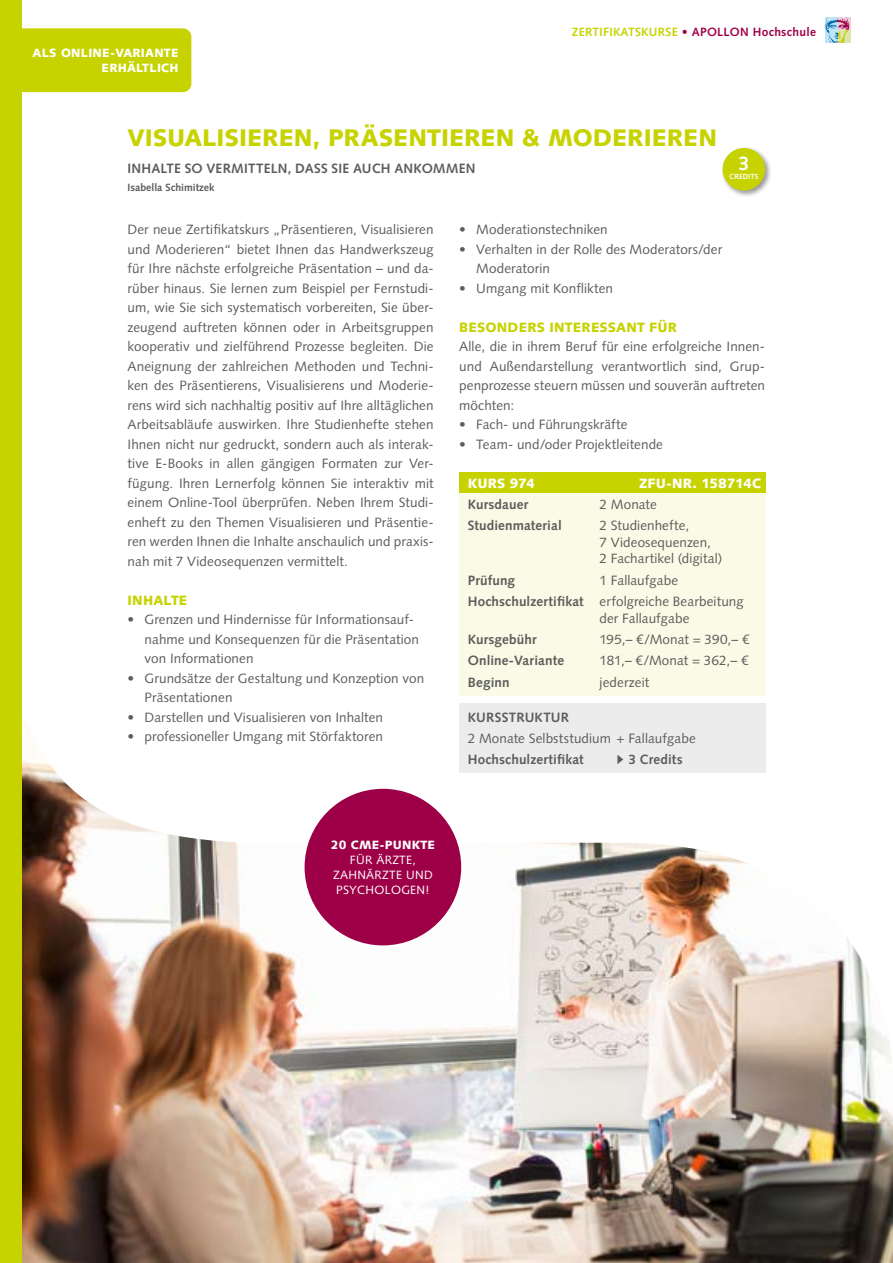
<style>
.page{position:relative;width:893px;height:1263px;background:#fff}
.page>*{position:absolute;margin:0;border:0;box-sizing:border-box;transform-origin:0 0}
.SP2021_ZK_HeadKurs{font:900 24px "Syntax LT Std";color:#c7d300}
.SP2021_CPKreise_Zahl{font:700 19.5px "Syntax LT Std";color:#fff}
.SP2021_ZK_Text_9pt_B{font:13.5px/19.5px "Syntax LT Std";letter-spacing:.005em;color:#5c5c5c}
.SP2021_ZK_Tab_Infos{font:13.5px/16.5px "Syntax LT Std";letter-spacing:.005em;color:#5c5c5c}
.SP2021_ZK_Tab_Infos-2{font:700 13.5px "Syntax LT Std";letter-spacing:.01em;color:#5c5c5c}
.SP2021_ZK_Subline{font:700 13.5px "Syntax LT Std";letter-spacing:.01em;color:#5c5c5c}
.SP2021_ZK_Struktur_T{font:13.5px "Syntax LT Std";letter-spacing:.005em;color:#5c5c5c}
.SP2021_ZK_ZÜ{font:900 13.5px "Syntax LT Std";letter-spacing:.015em;color:#c7d300}
.SP2021_ZK_Struktur_T-2{font:700 13.5px "Syntax LT Std";letter-spacing:.01em;color:#5c5c5c}
.SP2021_ZK_Tab_Head{font:900 13.5px "Syntax LT Std";letter-spacing:.005em;color:#fff}
.SP2021_ZK_Struktur_H{font:700 13.5px "Syntax LT Std";letter-spacing:.015em;color:#5c5c5c}
.t1{font:12px/15px "Syntax LT Std";letter-spacing:.025em;color:#fff;text-align:center}
.t2{font:700 12px "Syntax LT Std";letter-spacing:.025em;color:#9e0047}
.t3{font:900 12px/15px "Syntax LT Std";letter-spacing:.02em;color:#fff;text-align:right}
.SP2021_ZK_KLName{font:700 10.5px "Syntax LT Std";color:#5c5c5c}
.SP2021_CP_Kreise{font:700 7.5px "Syntax LT Std";letter-spacing:.01em;color:#fff}
.s1{color:#c7d300}
.s2{font-weight:400}
.s3{font-weight:700}
.s4{font-family:"Arial";font-weight:400}
.s5{font-weight:900}
</style>
<div class="page">
<div style="left:720px;top:145px;width:52px;height:52px;background:#000;opacity:.4"></div>
<div style="left:723px;top:148px;width:42px;height:43px;background:#c7d300;border-radius:50%"></div>
<div style="left:459px;top:472px;width:306px;height:21px;background:#c7d300"></div>
<div style="left:459px;top:493px;width:306px;height:24px;background:#fafae6"></div>
<div style="left:459px;top:515px;width:306px;height:57px;background:#fafae6"></div>
<div style="left:459px;top:569px;width:306px;height:24px;background:#fafae6"></div>
<svg style="left:21px;top:580px;width:745px;height:132px"></svg>
<img style="left:21px;top:712px;width:872px;height:551px">
<div style="left:305px;top:789px;width:156px;height:156px;background:#9e0047;border-radius:50%"></div>
<div style="left:0;top:0;width:21px;height:1263px;background:#c7d300"></div>
<div style="left:838px;top:30px;width:12px;height:13px;background:#dee7ab"></div>
<svg style="left:849px;top:17px;width:1px;height:13px"></svg>
<svg style="left:825px;top:17px;width:24px;height:26px"></svg>
<div style="left:21px;top:28px;width:170px;height:64px;background:#c7d300"></div>
<p class="t3" style="left:33px;top:46px;width:147px">ALS ONLINE-VARIANTE<br>ERHÄLTLICH</p>
<p class="t2" style="left:572px;top:25px;width:246px"><span class="s1">ZERTIFIKATSKURSE</span> <span class="s2">•</span> APOLLON Hochschule</p>
<p class="SP2021_ZK_HeadKurs" style="left:128px;top:124px;width:591px">VISUALISIEREN, PRÄSENTIEREN &amp; MODERIEREN</p>
<p class="SP2021_ZK_Subline" style="left:128px;top:160px;width:350px">INHALTE SO VERMITTELN, DASS SIE AUCH ANKOMMEN</p>
<p class="SP2021_ZK_KLName" style="left:128px;top:181px;width:88px">Isabella Schimitzek</p>
<p class="SP2021_CPKreise_Zahl" style="left:738px;top:152px;width:12px">3</p>
<p class="SP2021_CP_Kreise" style="left:729px;top:172px;width:31px">CREDITS</p>
<p class="SP2021_ZK_Text_9pt_B" style="left:128px;top:220px;width:308px">Der neue Zertifikatskurs „Präsentieren, Visualisieren und Moderieren“ bietet Ihnen das Handwerkszeug für Ihre nächste erfolgreiche Präsentation – und da&shy;rüber hinaus. Sie lernen zum Beispiel per Fernstudi&shy;um, wie Sie sich systematisch vorbereiten, Sie über&shy;zeugend auftreten können oder in Arbeitsgruppen kooperativ und zielführend Prozesse begleiten. Die Aneignung der zahlreichen Methoden und Techni&shy;ken des Präsentierens, Visualisierens und Moderie&shy;rens wird sich nachhaltig positiv auf Ihre alltäglichen Arbeitsabläufe auswirken. Ihre Studienhefte stehen Ihnen nicht nur gedruckt, sondern auch als interak&shy;tive E-Books in allen gängigen Formaten zur Ver&shy;fügung. Ihren Lernerfolg können Sie interaktiv mit einem Online-Tool überprüfen. Neben Ihrem Studi&shy;enheft zu den Themen Visualisieren und Präsentie&shy;ren werden Ihnen die Inhalte anschaulich und praxis&shy;nah mit 7 Videosequenzen vermittelt.</p>
<p class="SP2021_ZK_ZÜ" style="left:128px;top:592px;width:61px">INHALTE</p>
<p class="SP2021_ZK_Text_9pt_B" style="left:145px;top:610px;width:276px;text-indent:-17px">• Grenzen und Hindernisse für Informationsauf&shy;nahme und Konsequenzen für die Präsentation von Informationen</p>
<p class="SP2021_ZK_Text_9pt_B" style="left:145px;top:668px;width:281px;text-indent:-17px">• Grundsätze der Gestaltung und Konzeption von<br>Präsentationen</p>
<p class="SP2021_ZK_Text_9pt_B" style="left:128px;top:707px;width:257px">• Darstellen und Visualisieren von Inhalten</p>
<p class="SP2021_ZK_Text_9pt_B" style="left:128px;top:727px;width:257px">• professioneller Umgang mit Störfaktoren</p>
<p class="SP2021_ZK_Text_9pt_B" style="left:459px;top:220px;width:150px">• Moderationstechniken</p>
<p class="SP2021_ZK_Text_9pt_B" style="left:476px;top:239px;width:247px;text-indent:-17px">• Verhalten in der Rolle des Moderators/der<br>Moderatorin</p>
<p class="SP2021_ZK_Text_9pt_B" style="left:459px;top:278px;width:155px">• Umgang mit Konflikten</p>
<p class="SP2021_ZK_ZÜ" style="left:459px;top:319px;width:219px">BESONDERS INTERESSANT FÜR</p>
<p class="SP2021_ZK_Text_9pt_B" style="left:459px;top:337px;width:307px;text-align:justify">Alle, die in ihrem Beruf für eine erfolgreiche Innen&shy;und Außendarstellung verantwortlich sind, Grup&shy;penprozesse steuern müssen und souverän auftreten möchten:</p>
<p class="SP2021_ZK_Text_9pt_B" style="left:459px;top:415px;width:170px">• Fach- und Führungskräfte</p>
<p class="SP2021_ZK_Text_9pt_B" style="left:459px;top:434px;width:205px">• Team- und/oder Projektleitende</p>
<p class="SP2021_ZK_Tab_Head" style="left:468px;top:475px;width:69px">KURS 974</p>
<p class="SP2021_ZK_Tab_Head" style="left:639px;top:475px;width:124px">ZFU-NR. 158714C</p>
<p class="SP2021_ZK_Tab_Infos-2" style="left:468px;top:496px;width:62px">Kursdauer</p>
<p class="SP2021_ZK_Tab_Infos" style="left:600px;top:496px;width:59px">2 Monate</p>
<p class="SP2021_ZK_Tab_Infos-2" style="left:468px;top:518px;width:95px">Studienmaterial</p>
<p class="SP2021_ZK_Tab_Infos" style="left:600px;top:517px;width:124px">2 Studienhefte,<br>7 Videosequenzen,<br>2 Fachartikel (digital)</p>
<p class="SP2021_ZK_Tab_Infos-2" style="left:468px;top:572px;width:49px">Prüfung</p>
<p class="SP2021_ZK_Tab_Infos" style="left:600px;top:572px;width:80px">1 Fallaufgabe</p>
<p class="SP2021_ZK_Tab_Infos" style="left:600px;top:593px;width:146px;text-indent:-132px"><span class="s3">Hochschulzertifikat</span> erfolgreiche Bearbeitung der Fallaufgabe</p>
<p class="SP2021_ZK_Tab_Infos-2" style="left:468px;top:631px;width:70px">Kursgebühr</p>
<p class="SP2021_ZK_Tab_Infos" style="left:600px;top:631px;width:151px">195,– €/Monat = 390,– €</p>
<p class="SP2021_ZK_Tab_Infos-2" style="left:468px;top:653px;width:98px">Online-Variante</p>
<p class="SP2021_ZK_Tab_Infos" style="left:600px;top:652px;width:150px">181,– €/Monat = 362,– €</p>
<p class="SP2021_ZK_Tab_Infos-2" style="left:468px;top:674px;width:43px">Beginn</p>
<p class="SP2021_ZK_Tab_Infos" style="left:600px;top:674px;width:51px">jederzeit</p>
<p class="SP2021_ZK_Struktur_H" style="left:468px;top:709px;width:103px">KURSSTRUKTUR</p>
<p class="SP2021_ZK_Struktur_T" style="left:468px;top:730px;width:230px">2 Monate Selbststudium + Fallaufgabe</p>
<p class="SP2021_ZK_Struktur_T-2" style="left:468px;top:752px;width:117px">Hochschulzertifikat</p>
<p class="SP2021_ZK_Struktur_T-2" style="left:617px;top:752px;width:68px"><span class="s4">►</span> 3 Credits</p>
<p class="t1" style="left:331px;top:837px;width:106px"><span class="s5">20 CME-PUNKTE<br></span>FÜR ÄRZTE,<br>ZAHNÄRZTE UND<br>PSYCHOLOGEN!</p>
</div>
